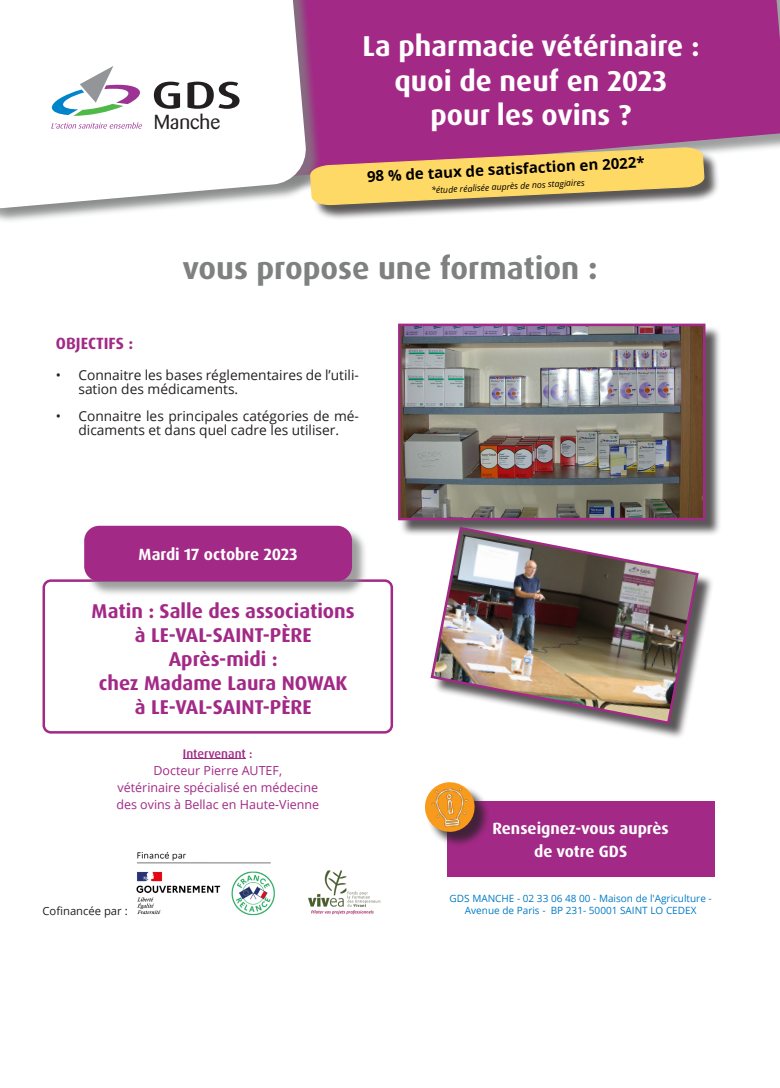
<style>
.page{position:relative;width:780px;height:1088px;background:#fff}
.page>*{position:absolute;margin:0;border:0;box-sizing:border-box;transform-origin:0 0}
.t1{font:700 31.25px "Dax Pro";color:#7f8080}
.t2{font:700 28.75px/34.5px "Dax Pro";color:#fff;text-align:center}
.t3{font:20.12px "Barmeno";color:#231f20}
.t4{font:700 20px "Dax Pro";color:#a22986}
.texte{font:700 16.25px/23.8px "Dax Pro";color:#fff;text-align:center}
.texte-2{font:700 16.25px "Dax Pro";color:#a22986}
.texte-3{font:700 15px "Open Sans";color:#000}
.t5{font:13.75px/13.8px "Open Sans";color:#231f20}
.texte-4{font:12.5px "Open Sans";color:#a22986}
.texte-5{font:500 12.5px "Dax";color:#a22986}
.texte-6{font:11.25px "Open Sans";color:#231f20}
.t6{font:10px "Open Sans";color:#007bc4}
.texte-7{font:italic 8.75px "Open Sans";color:#000}
.s1{font-size:33.75px}
</style>
<div class="page">
<div style="left:321px;top:0;width:459px;height:153px;background:#a22986"></div>
<div style="left:0;top:0;width:321px;height:224px;background:#7f8080;opacity:.75"></div>
<svg style="left:0;top:0;width:307px;height:210px"></svg>
<svg style="left:154px;top:82px;width:26px;height:27px"></svg>
<svg style="left:187px;top:82px;width:52px;height:27px"></svg>
<svg style="left:51px;top:122px;width:91px;height:7px"></svg>
<svg style="left:51px;top:66px;width:90px;height:50px"></svg>
<div style="left:312px;top:149px;width:408px;height:72px;background:#231f20;opacity:.75"></div>
<svg style="left:310px;top:148px;width:394px;height:57px;background:#deb36f"></svg>
<div style="left:43px;top:579px;width:350px;height:154px;border:2px solid #a22986;border-radius:7px"></div>
<div style="left:400px;top:325px;width:321px;height:211px;background:#231f20;opacity:.75"></div>
<img style="left:401px;top:327px;width:301px;height:190px">
<div style="left:398px;top:324px;width:307px;height:196px;border:2px solid #a22986"></div>
<div style="left:433px;top:529px;width:280px;height:210px;background:#231f20;opacity:.75"></div>
<img style="left:429px;top:525px;width:271px;height:201px">
<div style="left:446px;top:801px;width:268px;height:76px;background:#a22986"></div>
<hr style="left:183px;top:758px;width:63px;height:1px;background:#a22986">
<div style="left:426px;top:784px;width:64px;height:63px;background:#231f20;opacity:.75"></div>
<img style="left:424px;top:782px;width:52px;height:51px">
<div style="left:86px;top:527px;width:282px;height:70px;background:#7f8080;opacity:.75"></div>
<div style="left:84px;top:526px;width:268px;height:55px;background:#a22986;border-radius:15px"></div>
<img style="left:136px;top:851px;width:139px;height:65px">
<img style="left:308px;top:870px;width:73px;height:45px">
<p class="t2" style="left:362px;top:29px;width:338px">La pharmacie vétérinaire : quoi de neuf en 2023</p>
<p class="t3" style="left:154px;top:111px;width:68px">Manche</p>
<p class="t2" style="left:430px;top:98px;width:202px">pour les ovins ?</p>
<p class="texte-3" style="left:366px;top:166px;width:279px;rotate:-3deg">98 % de taux de satisfaction en 2022*</p>
<p class="texte-7" style="left:431px;top:184px;width:155px;rotate:-3deg">*étude réalisée auprès de nos stagiaires</p>
<p class="t1" style="left:182px;top:248px;width:417px">vous propose une formation <span class="s1">:</span></p>
<p class="texte-2" style="left:56px;top:333px;width:79px">OBJECTIFS :</p>
<p class="t5" style="left:78px;top:368px;width:282px;text-indent:-22px">• Connaitre les bases réglementaires de l’utili&shy;sation des médicaments.</p>
<p class="t5" style="left:56px;top:409px;width:304px;text-align:center">• Connaitre les principales catégories de mé&shy;dicaments et dans quel cadre les utiliser.</p>
<p class="texte" style="left:138px;top:542px;width:160px">Mardi 17 octobre 2023</p>
<p class="t4" style="left:92px;top:598px;width:264px">Matin : Salle des associations</p>
<p class="t4" style="left:135px;top:622px;width:178px">à LE-VAL-SAINT-PÈRE</p>
<p class="t4" style="left:169px;top:646px;width:110px">Après-midi :</p>
<p class="t4" style="left:99px;top:670px;width:250px">chez Madame Laura NOWAK</p>
<p class="t4" style="left:135px;top:694px;width:178px">à LE-VAL-SAINT-PÈRE</p>
<p class="texte-5" style="left:183px;top:746px;width:71px">Intervenant :</p>
<p class="texte-4" style="left:153px;top:761px;width:130px">Docteur Pierre AUTEF,</p>
<p class="texte-4" style="left:117px;top:778px;width:202px">vétérinaire spécialisé en médecine</p>
<p class="texte-4" style="left:116px;top:796px;width:204px">des ovins à Bellac en Haute-Vienne</p>
<p class="texte-6" style="left:43px;top:904px;width:87px">Cofinancée par :</p>
<p class="texte" style="left:492px;top:816px;width:178px">Renseignez-vous auprès de votre GDS</p>
<p class="t6" style="left:449px;top:891px;width:264px">GDS MANCHE - 02 33 06 48 00 - Maison de l'Agriculture -</p>
<p class="t6" style="left:465px;top:903px;width:233px">Avenue de Paris - BP 231- 50001 SAINT LO CEDEX</p>
</div>
